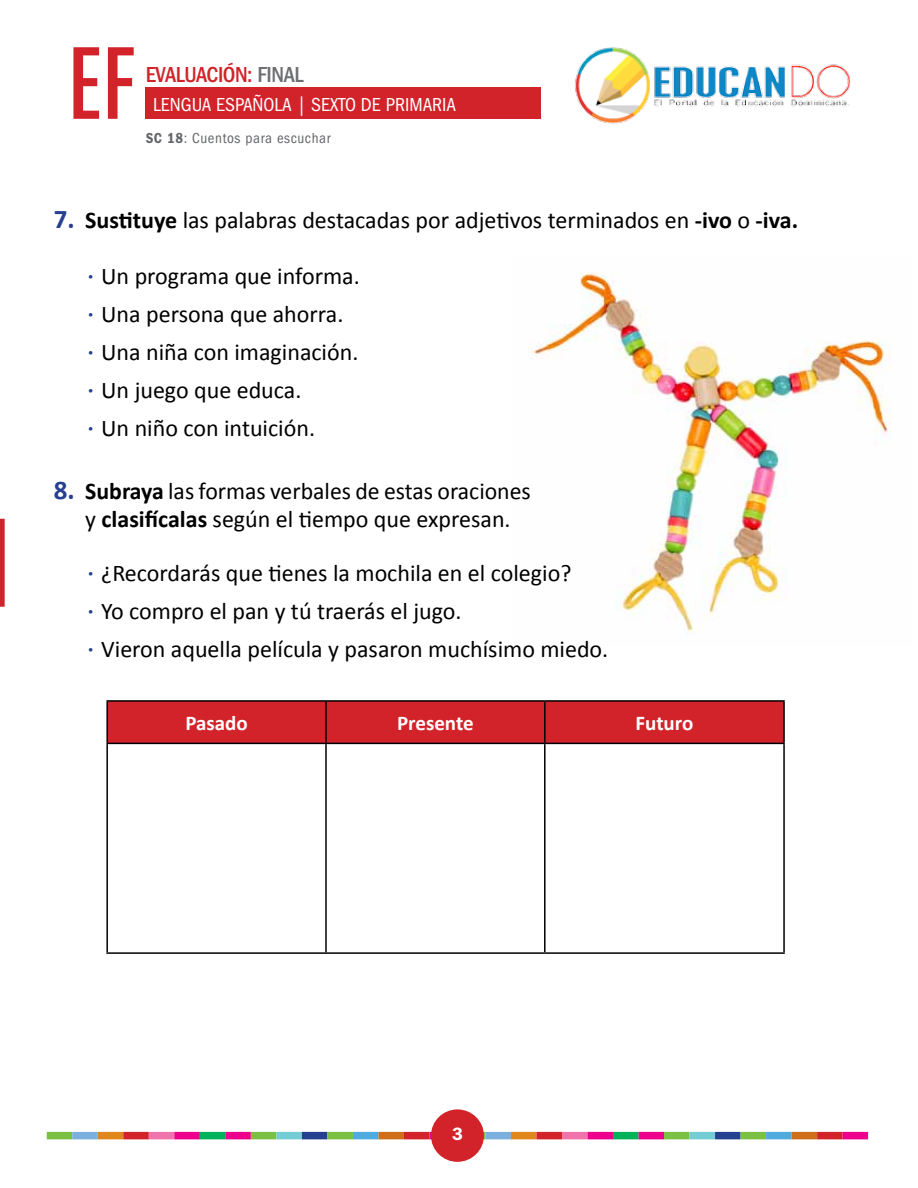
<style>
.page{position:relative;width:918px;height:1188px;background:#fff}
.page>*{position:absolute;margin:0;border:0;box-sizing:border-box;transform-origin:0 0}
.t1{font:500 condensed 94.95px "Futura";color:#d2232a}
.t2{font:24px/28.8px "Calibri";color:#000;text-align:center}
.t3{font:500 condensed 22.5px "ITC Franklin Gothic Std";letter-spacing:-.02em;color:#d2232a}
.t4{font:700 21px "Calibri";color:#fff}
.t5{font:condensed 19.5px "ITC Franklin Gothic Std";color:#fff}
.t6{font:600 18px "ITC Franklin Gothic Std";color:#fff}
.t7{font:condensed 15px "ITC Franklin Gothic Std";letter-spacing:.04em;color:#656669}
.s1{color:#6d6e71}
.s2{font-family:"ITC Franklin Gothic Std Dm Cd";font-stretch:normal}
.s3{font-weight:700;font-size:27px;color:#25408f}
.s4{font-weight:700}
.s5{font-family:"ITC Franklin Gothic Std";font-size:21px;color:#25408f}
</style>
<div class="page">
<div style="left:47px;top:1132px;width:25px;height:7px;background:#7ac143"></div>
<div style="left:72px;top:1132px;width:26px;height:7px;background:#7bafde"></div>
<div style="left:98px;top:1132px;width:25px;height:7px;background:#e0861b"></div>
<div style="left:123px;top:1132px;width:26px;height:7px;background:#d2232a"></div>
<div style="left:149px;top:1132px;width:25px;height:7px;background:#f173ac"></div>
<div style="left:174px;top:1132px;width:26px;height:7px;background:#ec008c"></div>
<div style="left:200px;top:1132px;width:25px;height:7px;background:#00b25a"></div>
<div style="left:225px;top:1132px;width:26px;height:7px;background:#ec008c"></div>
<div style="left:251px;top:1132px;width:25px;height:7px;background:#7ac143"></div>
<div style="left:276px;top:1132px;width:26px;height:7px;background:#74cdd4"></div>
<div style="left:302px;top:1132px;width:25px;height:7px;background:#25408f"></div>
<div style="left:327px;top:1132px;width:26px;height:7px;background:#7ac143"></div>
<div style="left:353px;top:1132px;width:25px;height:7px;background:#4faadf"></div>
<div style="left:378px;top:1132px;width:26px;height:7px;background:#ce6e19"></div>
<div style="left:404px;top:1132px;width:25px;height:7px;background:#d2232a"></div>
<div style="left:429px;top:1132px;width:26px;height:7px;background:#ec008c"></div>
<div style="left:460px;top:1132px;width:25px;height:7px;background:#7ac143"></div>
<div style="left:485px;top:1132px;width:26px;height:7px;background:#7bafde"></div>
<div style="left:511px;top:1132px;width:25px;height:7px;background:#e0861b"></div>
<div style="left:536px;top:1132px;width:26px;height:7px;background:#d2232a"></div>
<div style="left:562px;top:1132px;width:25px;height:7px;background:#f173ac"></div>
<div style="left:587px;top:1132px;width:26px;height:7px;background:#ec008c"></div>
<div style="left:613px;top:1132px;width:26px;height:7px;background:#00b25a"></div>
<div style="left:639px;top:1132px;width:25px;height:7px;background:#ec008c"></div>
<div style="left:664px;top:1132px;width:26px;height:7px;background:#7ac143"></div>
<div style="left:690px;top:1132px;width:25px;height:7px;background:#74cdd4"></div>
<div style="left:715px;top:1132px;width:26px;height:7px;background:#25408f"></div>
<div style="left:741px;top:1132px;width:25px;height:7px;background:#7ac143"></div>
<div style="left:766px;top:1132px;width:26px;height:7px;background:#4faadf"></div>
<div style="left:792px;top:1132px;width:25px;height:7px;background:#ce6e19"></div>
<div style="left:817px;top:1132px;width:26px;height:7px;background:#d2232a"></div>
<div style="left:843px;top:1132px;width:25px;height:7px;background:#ec008c"></div>
<div style="left:431px;top:1109px;width:53px;height:53px;background:#d2232a;border-radius:50%"></div>
<img style="left:528px;top:272px;width:363px;height:361px">
<svg style="left:0;top:519px;width:5px;height:88px"></svg>
<div style="left:108px;top:702px;width:675px;height:41px;background:#d2232a"></div>
<hr style="left:106px;top:700px;width:220px;height:2px;background:#000">
<hr style="left:106px;top:702px;width:2px;height:41px;background:#000">
<hr style="left:326px;top:700px;width:219px;height:2px;background:#000">
<hr style="left:325px;top:702px;width:2px;height:41px;background:#000">
<hr style="left:545px;top:700px;width:240px;height:2px;background:#000">
<hr style="left:544px;top:702px;width:2px;height:41px;background:#000">
<hr style="left:783px;top:702px;width:2px;height:41px;background:#000">
<hr style="left:106px;top:743px;width:220px;height:1px;background:#000">
<hr style="left:106px;top:744px;width:2px;height:208px;background:#000">
<hr style="left:326px;top:743px;width:219px;height:1px;background:#000">
<hr style="left:325px;top:744px;width:2px;height:208px;background:#000">
<hr style="left:545px;top:743px;width:240px;height:1px;background:#000">
<hr style="left:544px;top:744px;width:2px;height:208px;background:#000">
<hr style="left:783px;top:744px;width:2px;height:208px;background:#000">
<hr style="left:106px;top:952px;width:220px;height:2px;background:#000">
<hr style="left:326px;top:952px;width:219px;height:2px;background:#000">
<hr style="left:545px;top:952px;width:240px;height:2px;background:#000">
<div style="left:146px;top:87px;width:395px;height:31px;background:#d2232a"></div>
<img style="left:575px;top:47px;width:276px;height:77px">
<h1 class="t1" style="left:68px;top:23px;width:69px">EF</h1>
<p class="t3" style="left:146px;top:62px;width:159px">EVALUACIÓN: <span class="s1">FINAL</span></p>
<p class="t5" style="left:153px;top:94px;width:305px">lengua española | SEXTO de primaria</p>
<p class="t7" style="left:146px;top:130px;width:187px"><span class="s2">SC 18</span>: Cuentos para escuchar</p>
<p class="t2" style="left:54px;top:206px;width:746px"><span class="s3">7.</span> <span class="s4">Sustituye</span> las palabras destacadas por adjetivos terminados en <span class="s4">-ivo</span> o <span class="s4">-iva.</span></p>
<p class="t2" style="left:85px;top:262px;width:277px"><span class="s5">•</span> Un programa que informa.</p>
<p class="t2" style="left:85px;top:300px;width:260px"><span class="s5">•</span> Una persona que ahorra.</p>
<p class="t2" style="left:85px;top:338px;width:275px"><span class="s5">•</span> Una niña con imaginación.</p>
<p class="t2" style="left:85px;top:376px;width:218px"><span class="s5">•</span> Un juego que educa.</p>
<p class="t2" style="left:85px;top:413px;width:232px"><span class="s5">•</span> Un niño con intuición.</p>
<p class="t2" style="left:54px;top:476px;width:479px"><span class="s3">8.</span> <span class="s4">Subraya</span> las formas verbales de estas oraciones y <span class="s4">clasifícalas</span> según el tiempo que expresan.</p>
<p class="t2" style="left:85px;top:559px;width:488px"><span class="s5">•</span> ¿Recordarás que tienes la mochila en el colegio?</p>
<p class="t2" style="left:85px;top:597px;width:379px"><span class="s5">•</span> Yo compro el pan y tú traerás el jugo.</p>
<p class="t2" style="left:85px;top:635px;width:525px"><span class="s5">•</span> Vieron aquella película y pasaron muchísimo miedo.</p>
<p class="t4" style="left:185px;top:710px;width:64px">Pasado</p>
<p class="t4" style="left:397px;top:710px;width:78px">Presente</p>
<p class="t4" style="left:635px;top:710px;width:59px">Futuro</p>
<p class="t6" style="left:452px;top:1123px;width:12px">3</p>
</div>
